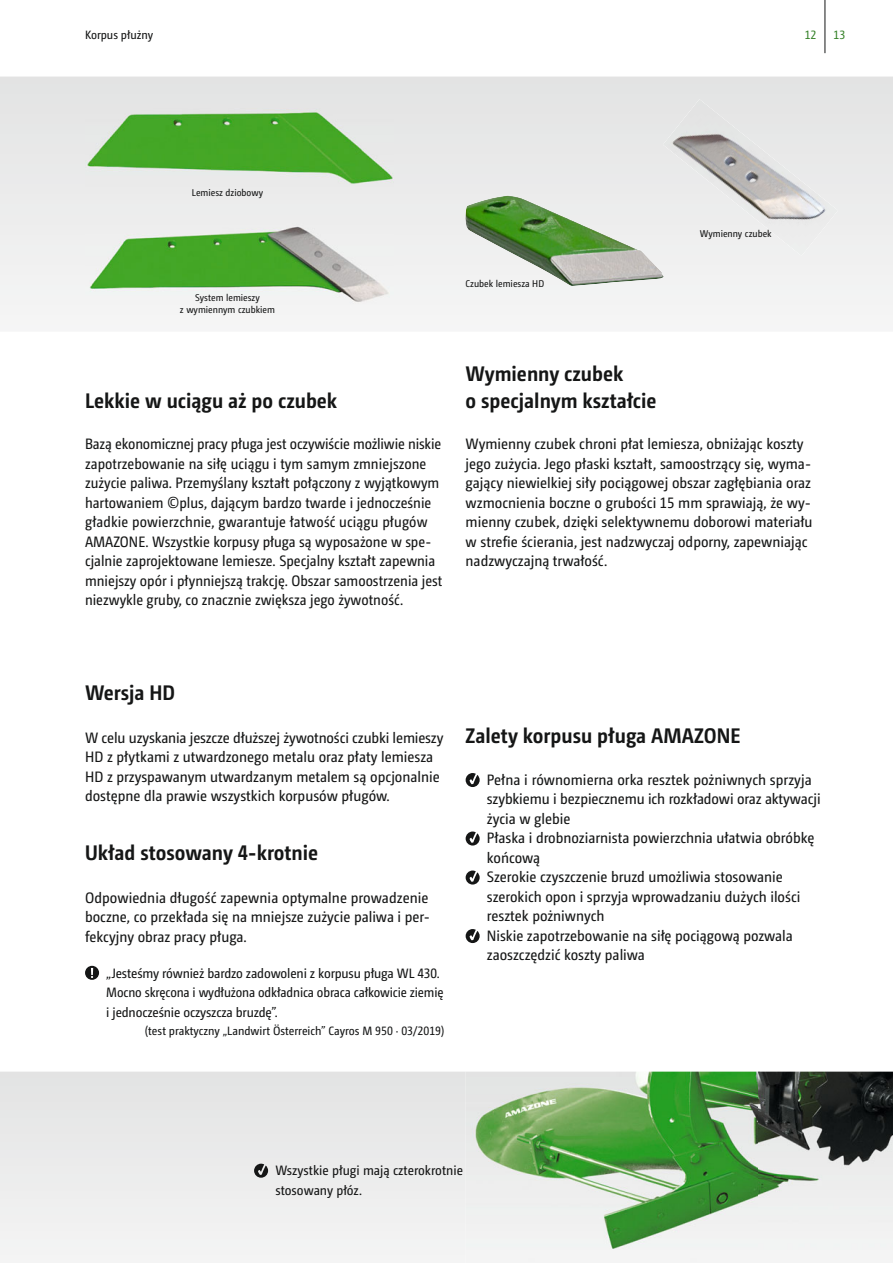
<style>
.page{position:relative;width:893px;height:1263px;background:#fff}
.page>*{position:absolute;margin:0;border:0;box-sizing:border-box;transform-origin:0 0}
.t1{font:700 21px "Camingo Dos Pro S Cd";color:#151616}
.t2{font:15px/19.5px "Camingo Dos Pro S Cd";color:#151616}
.t3{font:13.5px/19.5px "Camingo Dos Pro S Cd";letter-spacing:-.01em;color:#151616}
.t4{font:12px "Camingo Dos Pro S Cd";color:#151616}
.t5{font:12px "Camingo Dos Pro S Cd";color:#38832b}
.t6{font:9.75px/11.7px "Camingo Dos Pro S Cd";color:#151616;text-align:center}
</style>
<div class="page">
<svg style="left:0;top:77px;width:893px;height:238px"></svg>
<svg style="left:0;top:1071px;width:466px;height:192px"></svg>
<img style="left:85px;top:223px;width:309px;height:81px">
<img style="left:85px;top:108px;width:309px;height:81px">
<img style="left:466px;top:1071px;width:427px;height:192px">
<img style="left:663px;top:99px;width:175px;height:157px">
<img style="left:465px;top:195px;width:199px;height:91px">
<hr style="left:825px;top:0;width:1px;height:53px;background:#151616">
<svg style="left:466px;top:773px;width:14px;height:14px"></svg>
<svg style="left:466px;top:831px;width:14px;height:14px"></svg>
<svg style="left:466px;top:870px;width:14px;height:14px"></svg>
<svg style="left:466px;top:929px;width:14px;height:14px"></svg>
<svg style="left:254px;top:1164px;width:14px;height:14px"></svg>
<svg style="left:85px;top:966px;width:14px;height:14px"></svg>
<p class="t4" style="left:85px;top:30px;width:70px">Korpus płużny</p>
<p class="t5" style="left:805px;top:30px;width:13px">12</p>
<p class="t5" style="left:833px;top:30px;width:13px">13</p>
<p class="t6" style="left:192px;top:187px;width:73px">Lemiesz dziobowy</p>
<p class="t6" style="left:180px;top:292px;width:97px">System lemieszy<br>z wymiennym czubkiem</p>
<p class="t6" style="left:466px;top:278px;width:80px">Czubek lemiesza HD</p>
<h1 class="t1" style="left:466px;top:366px;width:159px">Wymienny czubek</h1>
<p class="t6" style="left:700px;top:228px;width:73px">Wymienny czubek</p>
<h1 class="t1" style="left:85px;top:393px;width:254px">Lekkie w uciągu aż po czubek</h1>
<h1 class="t1" style="left:466px;top:393px;width:192px">o specjalnym kształcie</h1>
<p class="t2" style="left:85px;top:435px;width:359px">Bazą ekonomicznej pracy pługa jest oczywiście możliwie niskie zapotrzebowanie na siłę uciągu i tym samym zmniejszone zużycie paliwa. Przemyślany kształt połączony z wyjątkowym hartowaniem ©plus, dającym bardzo twarde i jednocześnie gładkie powierzchnie, gwarantuje łatwość uciągu pługów AMAZONE. Wszystkie korpusy pługa są wyposażone w spe&shy;cjalnie zaprojektowane lemiesze. Specjalny kształt zapewnia mniejszy opór i płynniejszą trakcję. Obszar samoostrzenia jest niezwykle gruby, co znacznie zwiększa jego żywotność.</p>
<p class="t2" style="left:466px;top:435px;width:349px">Wymienny czubek chroni płat lemiesza, obniżając koszty jego zużycia. Jego płaski kształt, samoostrzący się, wyma&shy;gający niewielkiej siły pociągowej obszar zagłębiania oraz wzmocnienia boczne o grubości 15 mm sprawiają, że wy&shy;mienny czubek, dzięki selektywnemu doborowi materiału w strefie ścierania, jest nadzwyczaj odporny, zapewniając nadzwyczajną trwałość.</p>
<h1 class="t1" style="left:85px;top:685px;width:92px">Wersja HD</h1>
<p class="t2" style="left:85px;top:729px;width:360px">W celu uzyskania jeszcze dłuższej żywotności czubki lemieszy HD z płytkami z utwardzonego metalu oraz płaty lemiesza HD z przyspawanym utwardzanym metalem są opcjonalnie dostępne dla prawie wszystkich korpusów pługów.</p>
<h1 class="t1" style="left:85px;top:844px;width:235px">Układ stosowany 4-krotnie</h1>
<p class="t2" style="left:85px;top:889px;width:346px;text-align:justify">Odpowiednia długość zapewnia optymalne prowadzenie boczne, co przekłada się na mniejsze zużycie paliwa i per&shy;fekcyjny obraz pracy pługa.</p>
<p class="t3" style="left:106px;top:964px;width:339px">„Jesteśmy również bardzo zadowoleni z korpusu pługa WL 430.<br>Mocno skręcona i wydłużona odkładnica obraca całkowicie ziemię i jednocześnie oczyszcza bruzdę”.</p>
<p class="t4" style="left:145px;top:1026px;width:301px">(test praktyczny „Landwirt Österreich” Cayros M 950 · 03/2019)</p>
<h1 class="t1" style="left:466px;top:727px;width:276px">Zalety korpusu pługa AMAZONE</h1>
<p class="t2" style="left:487px;top:771px;width:335px">Pełna i równomierna orka resztek pożniwnych sprzyja szybkiemu i bezpiecznemu ich rozkładowi oraz aktywacji życia w glebie<br>Płaska i drobnoziarnista powierzchnia ułatwia obróbkę końcową<br>Szerokie czyszczenie bruzd umożliwia stosowanie szerokich opon i sprzyja wprowadzaniu dużych ilości resztek pożniwnych<br>Niskie zapotrzebowanie na siłę pociągową pozwala zaoszczędzić koszty paliwa</p>
<p class="t3" style="left:275px;top:1162px;width:189px">Wszystkie pługi mają czterokrotnie stosowany płóz.</p>
</div>
